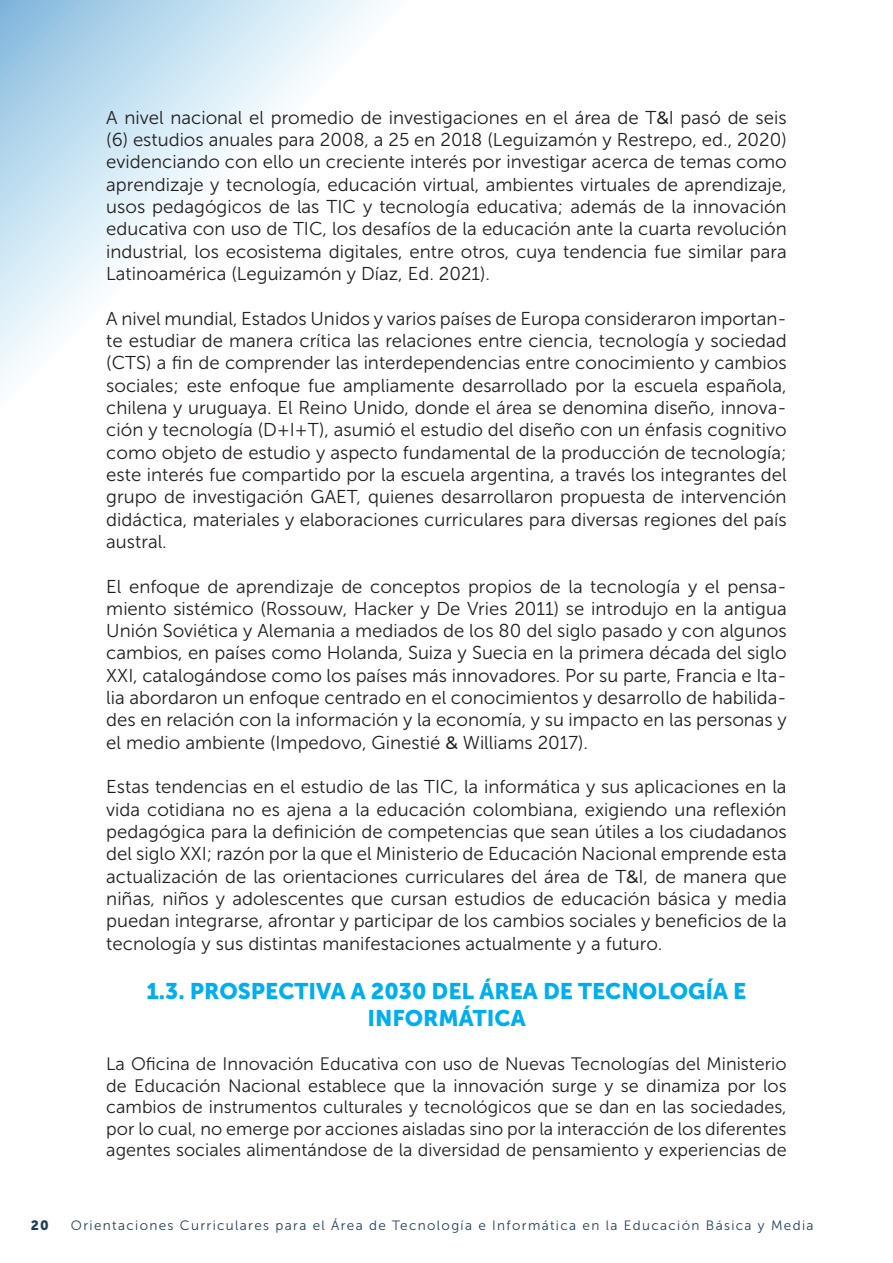
<style>
.page{position:relative;width:893px;height:1263px;background:#fff}
.page>*{position:absolute;margin:0;border:0;box-sizing:border-box;transform-origin:0 0}
.t1{font:22.5px/27px "Museo Sans 900";color:#00aeef;text-align:center}
.t2{font:18.6px/22.4px "Museo Sans 300";color:#231f20;text-align:justify}
.t3{font:18px/21.6px "Museo Sans 300";color:#231f20;text-align:justify}
.t4{font:13.5px "Museo Sans 300";letter-spacing:.1em;color:#20405f}
.t5{font:13.5px "Museo Sans 900";color:#20405f}
.s1{font-family:"Montserrat";font-weight:500;font-size:18px}
</style>
<div class="page">
<svg style="left:0;top:0;width:385px;height:385px"></svg>
<p class="t2" style="left:106px;top:106px;width:682px">A nivel nacional el promedio de investigaciones en el área de T<span class="s1">&amp;</span>I pasó de seis (6) estudios anuales para 2008, a 25 en 2018 (Leguizamón y Restrepo, ed., 2020) evidenciando con ello un creciente interés por investigar acerca de temas como aprendizaje y tecnología, educación virtual, ambientes virtuales de aprendizaje, usos pedagógicos de las TIC y tecnología educativa; además de la innovación educativa con uso de TIC, los desafíos de la educación ante la cuarta revolución industrial, los ecosistema digitales, entre otros, cuya tendencia fue similar para Latinoamérica (Leguizamón y Díaz, Ed. 2021).</p>
<p class="t2" style="left:106px;top:307px;width:682px">A nivel mundial, Estados Unidos y varios países de Europa consideraron importan&shy;te estudiar de manera crítica las relaciones entre ciencia, tecnología y sociedad (CTS) a fin de comprender las interdependencias entre conocimiento y cambios sociales; este enfoque fue ampliamente desarrollado por la escuela española, chilena y uruguaya. El Reino Unido, donde el área se denomina diseño, innova&shy;ción y tecnología (D+I+T), asumió el estudio del diseño con un énfasis cognitivo como objeto de estudio y aspecto fundamental de la producción de tecnología; este interés fue compartido por la escuela argentina, a través los integrantes del grupo de investigación GAET, quienes desarrollaron propuesta de intervención didáctica, materiales y elaboraciones curriculares para diversas regiones del país austral.</p>
<p class="t2" style="left:106px;top:575px;width:682px">El enfoque de aprendizaje de conceptos propios de la tecnología y el pensa&shy;miento sistémico (Rossouw, Hacker y De Vries 2011) se introdujo en la antigua Unión Soviética y Alemania a mediados de los 80 del siglo pasado y con algunos cambios, en países como Holanda, Suiza y Suecia en la primera década del siglo XXI, catalogándose como los países más innovadores. Por su parte, Francia e Ita&shy;lia abordaron un enfoque centrado en el conocimientos y desarrollo de habilida&shy;des en relación con la información y la economía, y su impacto en las personas y el medio ambiente (Impedovo, Ginestié <span class="s1">&amp;</span> Williams 2017).</p>
<p class="t2" style="left:106px;top:776px;width:682px">Estas tendencias en el estudio de las TIC, la informática y sus aplicaciones en la vida cotidiana no es ajena a la educación colombiana, exigiendo una reflexión pedagógica para la definición de competencias que sean útiles a los ciudadanos del siglo XXI; razón por la que el Ministerio de Educación Nacional emprende esta actualización de las orientaciones curriculares del área de T<span class="s1">&amp;</span>I, de manera que niñas, niños y adolescentes que cursan estudios de educación básica y media puedan integrarse, afrontar y participar de los cambios sociales y beneficios de la tecnología y sus distintas manifestaciones actualmente y a futuro.</p>
<p class="t1" style="left:146px;top:977px;width:602px">1.3. PROSPECTIVA A 2030 DEL ÁREA DE TECNOLOGÍA E<br>INFORMÁTICA</p>
<p class="t3" style="left:106px;top:1053px;width:682px">La Oficina de Innovación Educativa con uso de Nuevas Tecnologías del Ministerio de Educación Nacional establece que la innovación surge y se dinamiza por los cambios de instrumentos culturales y tecnológicos que se dan en las sociedades, por lo cual, no emerge por acciones aisladas sino por la interacción de los diferentes agentes sociales alimentándose de la diversidad de pensamiento y experiencias de</p>
<p class="t5" style="left:31px;top:1217px;width:20px">20</p>
<p class="t4" style="left:71px;top:1217px;width:744px">Orientaciones Curriculares para el Área de Tecnología e Informática en la Educación Básica y Media</p>
</div>
